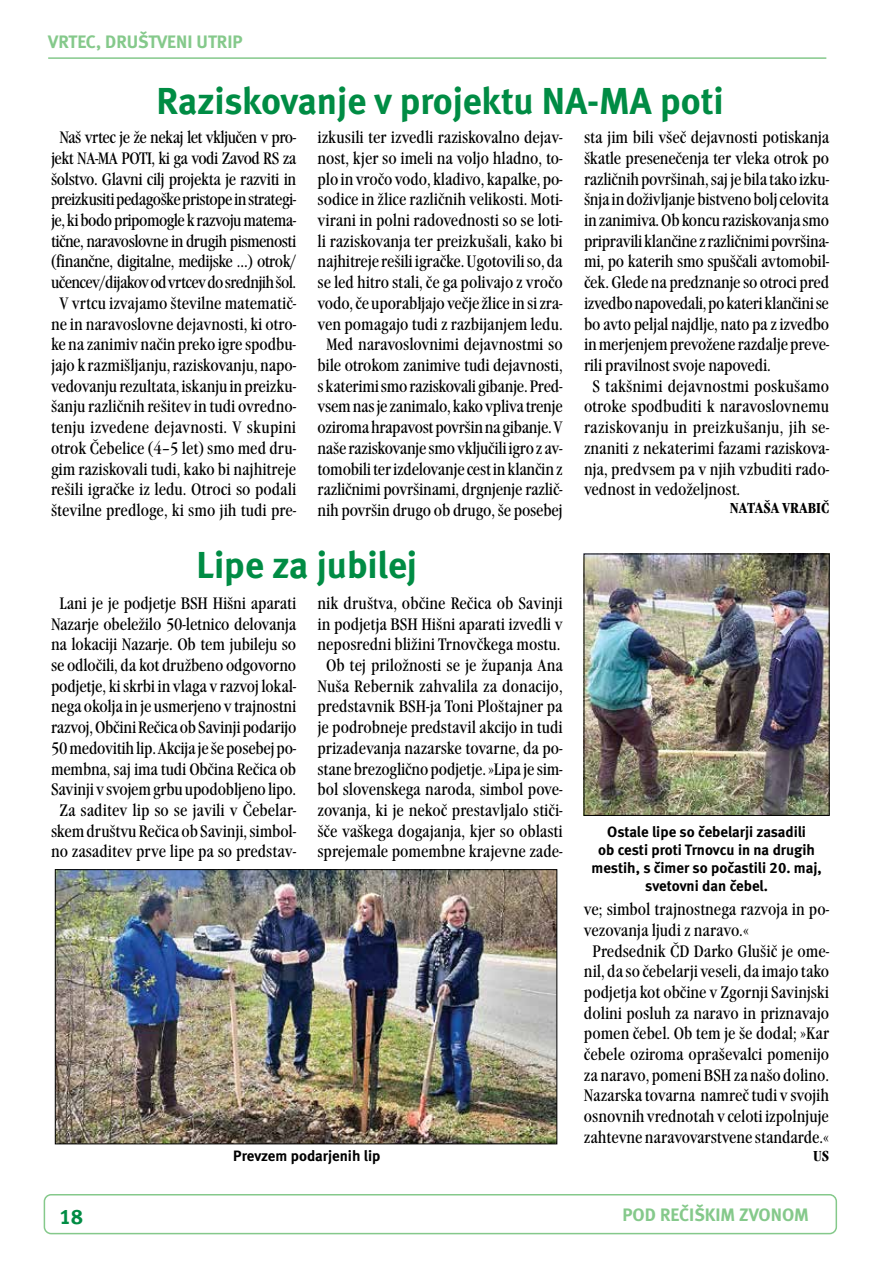
<style>
.page{position:relative;width:893px;height:1263px;background:#fff}
.page>*{position:absolute;margin:0;border:0;box-sizing:border-box;transform-origin:0 0}
.t1{font:37.5px "BSH Meta Bold CELF";color:#008c44}
.t2{font:21px "BSH Meta Bold CELF";color:#008c44}
.t3{font:18px "BSH Meta Bold CELF";color:#85c98b}
.t4{font:condensed 17.25px/20.7px "Garamond Itc TEE";letter-spacing:-.01em;color:#000;text-align:center}
.t5{font:condensed 17.25px "Garamond Itc TEE";letter-spacing:.015em;color:#000}
.t6{font:condensed 17.25px "Garamond Itc TEE";letter-spacing:.01em;color:#000}
.t7{font:15px/18px "BSH Meta Bold CELF";color:#000;text-align:center}
.t8{font:700 condensed 15px "Garamond Itc TEE";color:#000}
</style>
<div class="page">
<div style="left:44px;top:1194px;width:793px;height:40px;border:2px solid #85c98b;border-radius:7px"></div>
<hr style="left:48px;top:57px;width:778px;height:2px;background:#85c98b">
<img style="left:57px;top:871px;width:498px;height:271px">
<div style="left:55px;top:869px;width:502px;height:275px;border:1px solid #000"></div>
<img style="left:586px;top:556px;width:241px;height:258px">
<div style="left:584px;top:554px;width:245px;height:262px;border:1px solid #000"></div>
<p class="t3" style="left:48px;top:30px;width:196px">VRTEC, DRUŠTVENI UTRIP</p>
<h1 class="t1" style="left:156px;top:77px;width:569px">Raziskovanje v projektu NA-MA poti</h1>
<p class="t4" style="left:51px;top:127px;width:247px">Naš vrtec je že nekaj let vključen v pro&shy;jekt NA-MA POTI, ki ga vodi Zavod RS za šolstvo. Glavni cilj projekta je razviti in preizkusiti pedagoške pristope in strategi&shy;je, ki bodo pripomogle k razvoju matema&shy;tične, naravoslovne in drugih pismenosti (finančne, digitalne, medijske …) otrok/ učencev/dijakov od vrtcev do srednjih šol.<br>V vrtcu izvajamo številne matematič&shy;ne in naravoslovne dejavnosti, ki otro&shy;ke na zanimiv način preko igre spodbu&shy;jajo k razmišljanju, raziskovanju, napo&shy;vedovanju rezultata, iskanju in preizku&shy;šanju različnih rešitev in tudi ovredno&shy;tenju izvedene dejavnosti. V skupini otrok Čebelice (4–5 let) smo med dru&shy;gim raziskovali tudi, kako bi najhitreje rešili igračke iz ledu. Otroci so podali številne predloge, ki smo jih tudi pre-</p>
<p class="t4" style="left:317px;top:127px;width:247px">izkusili ter izvedli raziskovalno dejav&shy;nost, kjer so imeli na voljo hladno, to&shy;plo in vročo vodo, kladivo, kapalke, po&shy;sodice in žlice različnih velikosti. Moti&shy;virani in polni radovednosti so se loti&shy;li raziskovanja ter preizkušali, kako bi najhitreje rešili igračke. Ugotovili so, da se led hitro stali, če ga polivajo z vročo vodo, če uporabljajo večje žlice in si zra&shy;ven pomagajo tudi z razbijanjem ledu.<br>Med naravoslovnimi dejavnostmi so bile otrokom zanimive tudi dejavnosti, s katerimi smo raziskovali gibanje. Pred&shy;vsem nas je zanimalo, kako vpliva trenje oziroma hrapavost površin na gibanje. V naše raziskovanje smo vključili igro z av&shy;tomobili ter izdelovanje cest in klančin z različnimi površinami, drgnjenje različ&shy;nih površin drugo ob drugo, še posebej</p>
<p class="t4" style="left:584px;top:127px;width:247px">sta jim bili všeč dejavnosti potiskanja</p>
<p class="t4" style="left:584px;top:148px;width:247px">škatle presenečenja ter vleka otrok po</p>
<p class="t4" style="left:584px;top:169px;width:247px">različnih površinah, saj je bila tako izku-</p>
<p class="t4" style="left:584px;top:189px;width:246px">šnja in doživljanje bistveno bolj celovita</p>
<p class="t4" style="left:584px;top:210px;width:247px">in zanimiva. Ob koncu raziskovanja smo</p>
<p class="t4" style="left:584px;top:231px;width:247px">pripravili klančine z različnimi površina-</p>
<p class="t4" style="left:584px;top:252px;width:247px">mi, po katerih smo spuščali avtomobil-</p>
<p class="t4" style="left:584px;top:272px;width:247px">ček. Glede na predznanje so otroci pred</p>
<p class="t4" style="left:584px;top:293px;width:246px">izvedbo napovedali, po kateri klančini se</p>
<p class="t4" style="left:584px;top:314px;width:247px">bo avto peljal najdlje, nato pa z izvedbo</p>
<p class="t4" style="left:584px;top:334px;width:247px">in merjenjem prevožene razdalje preve-</p>
<p class="t4" style="left:584px;top:355px;width:188px">rili pravilnost svoje napovedi.</p>
<p class="t6" style="left:592px;top:376px;width:238px">S takšnimi dejavnostmi poskušamo</p>
<p class="t4" style="left:584px;top:396px;width:247px">otroke spodbuditi k naravoslovnemu</p>
<p class="t5" style="left:584px;top:418px;width:247px">raziskovanju in preizkušanju, jih se-</p>
<p class="t4" style="left:584px;top:438px;width:247px">znaniti z nekaterimi fazami raziskova-</p>
<p class="t4" style="left:584px;top:459px;width:247px">nja, predvsem pa v njih vzbuditi rado-</p>
<p class="t4" style="left:584px;top:479px;width:158px">vednost in vedoželjnost.</p>
<p class="t8" style="left:730px;top:500px;width:101px">NATAŠA VRABIČ</p>
<h1 class="t1" style="left:197px;top:541px;width:222px">Lipe za jubilej</h1>
<p class="t4" style="left:51px;top:593px;width:247px">Lani je je podjetje BSH Hišni aparati Nazarje obeležilo 50-letnico delovanja na lokaciji Nazarje. Ob tem jubileju so se odločili, da kot družbeno odgovorno podjetje, ki skrbi in vlaga v razvoj lokal&shy;nega okolja in je usmerjeno v trajnostni razvoj, Občini Rečica ob Savinji podarijo 50 medovitih lip. Akcija je še posebej po&shy;membna, saj ima tudi Občina Rečica ob Savinji v svojem grbu upodobljeno lipo.<br>Za saditev lip so se javili v Čebelar&shy;skem društvu Rečica ob Savinji, simbol&shy;no zasaditev prve lipe pa so predstav-</p>
<p class="t4" style="left:317px;top:593px;width:247px">nik društva, občine Rečica ob Savinji in podjetja BSH Hišni aparati izvedli v neposredni bližini Trnovčkega mostu.<br>Ob tej priložnosti se je županja Ana Nuša Rebernik zahvalila za donacijo, predstavnik BSH-ja Toni Ploštajner pa je podrobneje predstavil akcijo in tudi prizadevanja nazarske tovarne, da po&shy;stane brezoglično podjetje. »Lipa je sim&shy;bol slovenskega naroda, simbol pove&shy;zovanja, ki je nekoč prestavljalo stiči&shy;šče vaškega dogajanja, kjer so oblasti sprejemale pomembne krajevne zade-</p>
<p class="t7" style="left:591px;top:822px;width:232px">Ostale lipe so čebelarji zasadili<br>ob cesti proti Trnovcu in na drugih mestih, s čimer so počastili 20. maj, svetovni dan čebel.</p>
<p class="t4" style="left:584px;top:899px;width:247px">ve; simbol trajnostnega razvoja in po-</p>
<p class="t4" style="left:584px;top:920px;width:166px">vezovanja ljudi z naravo.«</p>
<p class="t4" style="left:592px;top:940px;width:238px">Predsednik ČD Darko Glušič je ome-</p>
<p class="t4" style="left:584px;top:961px;width:247px">nil, da so čebelarji veseli, da imajo tako</p>
<p class="t4" style="left:584px;top:982px;width:247px">podjetja kot občine v Zgornji Savinjski</p>
<p class="t4" style="left:584px;top:1003px;width:247px">dolini posluh za naravo in priznavajo</p>
<p class="t4" style="left:584px;top:1023px;width:247px">pomen čebel. Ob tem je še dodal; »Kar</p>
<p class="t4" style="left:584px;top:1044px;width:247px">čebele oziroma opraševalci pomenijo</p>
<p class="t4" style="left:584px;top:1065px;width:247px">za naravo, pomeni BSH za našo dolino.</p>
<p class="t4" style="left:584px;top:1085px;width:247px">Nazarska tovarna namreč tudi v svojih</p>
<p class="t4" style="left:584px;top:1106px;width:247px">osnovnih vrednotah v celoti izpolnjuje</p>
<p class="t4" style="left:584px;top:1127px;width:247px">zahtevne naravovarstvene standarde.«</p>
<p class="t7" style="left:233px;top:1147px;width:149px">Prevzem podarjenih lip</p>
<p class="t8" style="left:813px;top:1147px;width:18px">US</p>
<p class="t2" style="left:59px;top:1203px;width:25px">18</p>
<p class="t3" style="left:622px;top:1203px;width:188px">POD REČIŠKIM ZVONOM</p>
</div>
